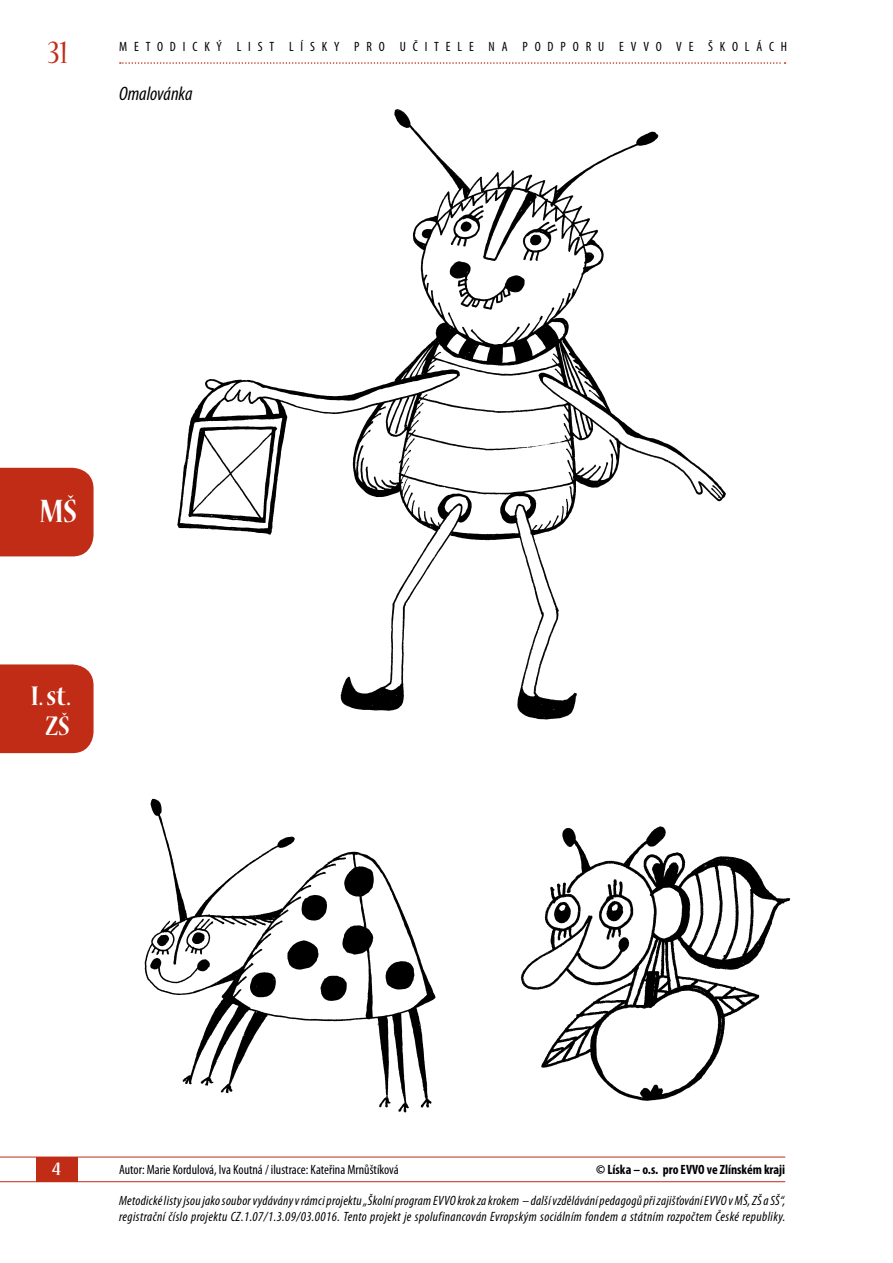
<style>
.page{position:relative;width:893px;height:1263px;background:#fff}
.page>*{position:absolute;margin:0;border:0;box-sizing:border-box;transform-origin:0 0}
.t1{font:condensed 36px "Nueva Std";color:#c02c16}
.t2{font:700 condensed 36px "Nueva Std";color:#fff}
.t3{font:700 condensed 30px/30px "Nueva Std";color:#fff;text-align:center}
.t4{font:700 condensed 21px "Nueva Std";color:#fff}
.t5{font:italic condensed 19.5px "Myriad Pro";color:#000}
.t6{font:italic condensed 13.5px/16.2px "Myriad Pro";letter-spacing:.02em;color:#000}
.t7{font:condensed 13.5px "Myriad Pro";color:#000}
.t8{font:condensed 13.5px "Myriad Pro";letter-spacing:.51em;color:#000}
.t9{font:700 condensed 13.5px "Myriad Pro";color:#000}
</style>
<div class="page">
<div style="left:0;top:664px;width:94px;height:89px;background:#c02c16"></div>
<div style="left:0;top:468px;width:94px;height:88px;background:#c02c16"></div>
<svg style="left:120px;top:62px;width:665px;height:2px"></svg>
<hr style="left:0;top:1181px;width:785px;height:1px;background:#c02c16">
<hr style="left:0;top:1157px;width:785px;height:1px;background:#c02c16">
<div style="left:36px;top:1157px;width:41px;height:24px;background:#c02c16"></div>
<img style="left:177px;top:109px;width:549px;height:611px">
<img style="left:520px;top:826px;width:271px;height:275px">
<img style="left:144px;top:798px;width:292px;height:315px">
<h1 class="t1" style="left:48px;top:36px;width:21px">31</h1>
<p class="t8" style="left:119px;top:38px;width:669px">Metodický list Lísky pro učitele na podporu EVVO ve školách</p>
<h3 class="t5" style="left:119px;top:81px;width:75px">Omalovánka</h3>
<h1 class="t2" style="left:40px;top:495px;width:39px">MŠ</h1>
<h2 class="t3" style="left:31px;top:682px;width:42px">I. st.<br>ZŠ</h2>
<h3 class="t4" style="left:52px;top:1159px;width:10px">4</h3>
<p class="t7" style="left:119px;top:1161px;width:281px">Autor: Marie Kordulová, Iva Koutná / ilustrace: Kateřina Mrnůštíková</p>
<p class="t9" style="left:596px;top:1161px;width:191px">© Líska – o.s. pro EVVO ve Zlínském kraji</p>
<p class="t6" style="left:119px;top:1192px;width:668px">Metodické listy jsou jako soubor vydávány v rámci projektu „Školní program EVVO krok za krokem – další vzdělávání pedagogů při zajišťování EVVO v MŠ, ZŠ a SŠ“, registrační číslo projektu CZ.1.07/1.3.09/03.0016. Tento projekt je spolufinancován Evropským sociálním fondem a státním rozpočtem České republiky.</p>
</div>
